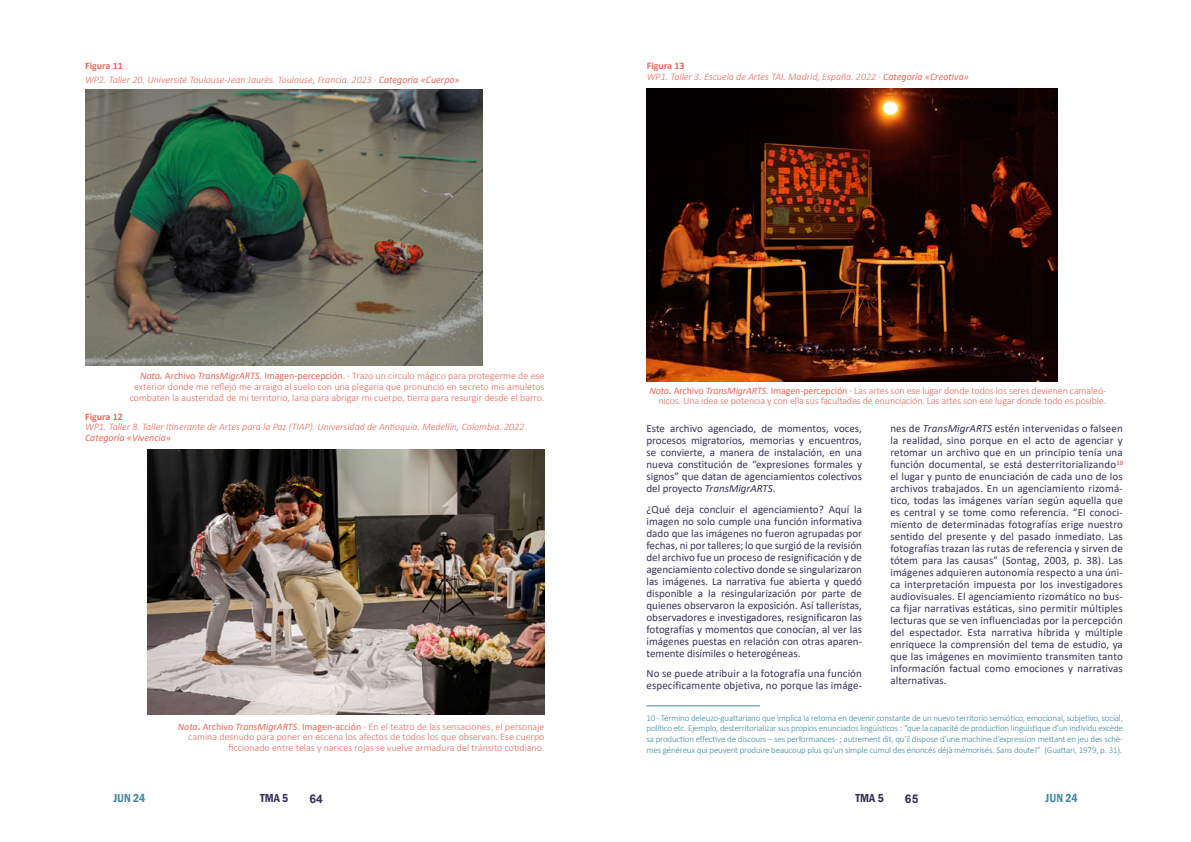
<style>
.page{position:relative;width:1191px;height:842px;background:#fff}
.page>*{position:absolute;margin:0;border:0;box-sizing:border-box;transform-origin:0 0}
.t1{font:600 condensed 12px "Franklin Gothic";color:#408ba0}
.t2{font:600 condensed 12px "Franklin Gothic";color:#37315b}
.t3{font:700 12px "Arial";color:#37315b}
.t4{font:11px/12px "Calibri";color:#37315b;text-align:justify}
.t5{font:300 10px/10.6px "Calibri";color:#eb675a;text-align:right}
.t6{font:italic 300 10px/13.4px "Calibri";color:#eb675a}
.t7{font:italic 10px "Calibri";color:#eb675a}
.t8{font:700 10px "Calibri";color:#eb675a}
.t9{font:300 9px/10.6px "Calibri";letter-spacing:-.02em;color:#408ba0;text-align:justify}
.s1{font-weight:700;font-style:normal}
.s2{font-weight:400}
.s3{font-weight:400;font-style:italic}
.s4{font-weight:700}
.s5{font-style:italic}
</style>
<div class="page">
<img style="left:85px;top:89px;width:397px;height:276px">
<img style="left:148px;top:450px;width:397px;height:264px">
<hr style="left:646px;top:705px;width:114px;height:1px;background:#408ba0">
<img style="left:646px;top:89px;width:411px;height:292px">
<p class="t6" style="left:85px;top:59px;width:376px"><span class="s1">Figura 11<br></span>WP2. Taller 20. Université Toulouse-Jean Jaurès. Toulouse, Francia. 2023 · <span class="s2">Categoría «Cuerpo»</span></p>
<p class="t6" style="left:647px;top:60px;width:323px;line-height:10.6px"><span class="s1">Figura 13<br></span>WP1. Taller 3. Escuela de Artes TAI. Madrid, España. 2022 · <span class="s2">Categoría «Creativa»</span></p>
<p class="t5" style="left:130px;top:371px;width:416px"><span class="s3">Nota</span><span class="s4">.</span> <span class="s2">Archivo</span> <span class="s3">TransMigrARTS</span><span class="s2">. Imagen-percepción. ·</span> Trazo un círculo mágico para protegerme de ese exterior donde me reflejo me arraigo al suelo con una plegaria que pronuncio en secreto mis amuletos combaten la austeridad de mi territorio, lana para abrigar mi cuerpo, tierra para resurgir desde el barro.</p>
<p class="t8" style="left:85px;top:409px;width:39px">Figura 12</p>
<p class="t6" style="left:85px;top:420px;width:441px">WP1. Taller 8. Taller Itinerante de Artes para la Paz (TIAP). Universidad de Antioquia. Medellín, Colombia. 2022</p>
<p class="t7" style="left:85px;top:431px;width:87px">Categoría «Vivencia»</p>
<p class="t5" style="left:178px;top:721px;width:368px"><span class="s3">Nota</span><span class="s4">.</span> <span class="s2">Archivo</span> <span class="s3">TransMigrARTS</span><span class="s2">. Imagen-acción ·</span> En el teatro de las sensaciones, el personaje camina desnudo para poner en escena los afectos de todos los que observan. Ese cuerpo ficcionado entre telas y narices rojas se vuelve armadura del tránsito cotidiano.</p>
<p class="t5" style="left:649px;top:385px;width:458px"><span class="s3">Nota</span><span class="s4">.</span> <span class="s2">Archivo</span> <span class="s3">TransMigrARTS</span><span class="s2">. Imagen-percepción ·</span> Las artes son ese lugar donde todos los seres devienen camaleó&shy;nicos. Una idea se potencia y con ella sus facultades de enunciación. Las artes son ese lugar donde todo es posible.</p>
<p class="t4" style="left:646px;top:422px;width:217px">Este archivo agenciado, de momentos, voces, procesos migratorios, memorias y encuentros, se convierte, a manera de instalación, en una nueva constitución de “expresiones formales y signos” que datan de agenciamientos colectivos del proyecto <span class="s5">TransMigrARTS</span>.</p>
<p class="t4" style="left:646px;top:503px;width:217px">¿Qué deja concluir el agenciamiento? Aquí la imagen no solo cumple una función informativa dado que las imágenes no fueron agrupadas por fechas, ni por talleres; lo que surgió de la revisión del archivo fue un proceso de resignificación y de agenciamiento colectivo donde se singularizaron las imágenes. La narrativa fue abierta y quedó disponible a la resingularización por parte de quienes observaron la exposición. Así talleristas, observadores e investigadores, resignificaron las fotografías y momentos que conocían, al ver las imágenes puestas en relación con otras aparen&shy;temente disímiles o heterogéneas.</p>
<p class="t4" style="left:646px;top:667px;width:217px">No se puede atribuir a la fotografía una función específicamente objetiva, no porque las imáge-</p>
<p class="t4" style="left:890px;top:422px;width:234px">nes de <span class="s5">TransMigrARTS</span> estén intervenidas o falseen la realidad, sino porque en el acto de agenciar y retomar un archivo que en un principio tenía una función documental, se está desterritorializando<sup>10 </sup>el lugar y punto de enunciación de cada uno de los archivos trabajados. En un agenciamiento rizomá&shy;tico, todas las imágenes varían según aquella que es central y se tome como referencia. “El conoci&shy;miento de determinadas fotografías erige nuestro sentido del presente y del pasado inmediato. Las fotografías trazan las rutas de referencia y sirven de tótem para las causas” (Sontag, 2003, p. 38). Las imágenes adquieren autonomía respecto a una úni&shy;ca interpretación impuesta por los investigadores audiovisuales. El agenciamiento rizomático no bus&shy;ca fijar narrativas estáticas, sino permitir múltiples lecturas que se ven influenciadas por la percepción del espectador. Esta narrativa híbrida y múltiple enriquece la comprensión del tema de estudio, ya que las imágenes en movimiento transmiten tanto información factual como emociones y narrativas alternativas.</p>
<p class="t9" style="left:646px;top:712px;width:478px">10 · Término deleuzo-guattariano que implica la retoma en devenir constante de un nuevo territorio semiótico, emocional, subjetivo, social, político etc. Ejemplo, desterritorializar sus propios enunciados lingüísticos : “que la capacité de production linguistique d’un individu excède sa production effective de discours – ses performances- ; autrement dit, qu’il dispose d’une machine d’expression mettant en jeu des schè&shy;mes généreux qui peuvent produire beaucoup plus qu’un simple cumul des énoncés déjà mémorisés. Sans doute!” (Guattari, 1979, p. 31).</p>
<p class="t1" style="left:113px;top:790px;width:33px">JUN 24</p>
<p class="t2" style="left:260px;top:790px;width:30px">TMA 5</p>
<p class="t3" style="left:309px;top:790px;width:15px">64</p>
<p class="t2" style="left:855px;top:790px;width:30px">TMA 5</p>
<p class="t3" style="left:905px;top:790px;width:15px">65</p>
<p class="t1" style="left:1045px;top:790px;width:33px">JUN 24</p>
</div>
